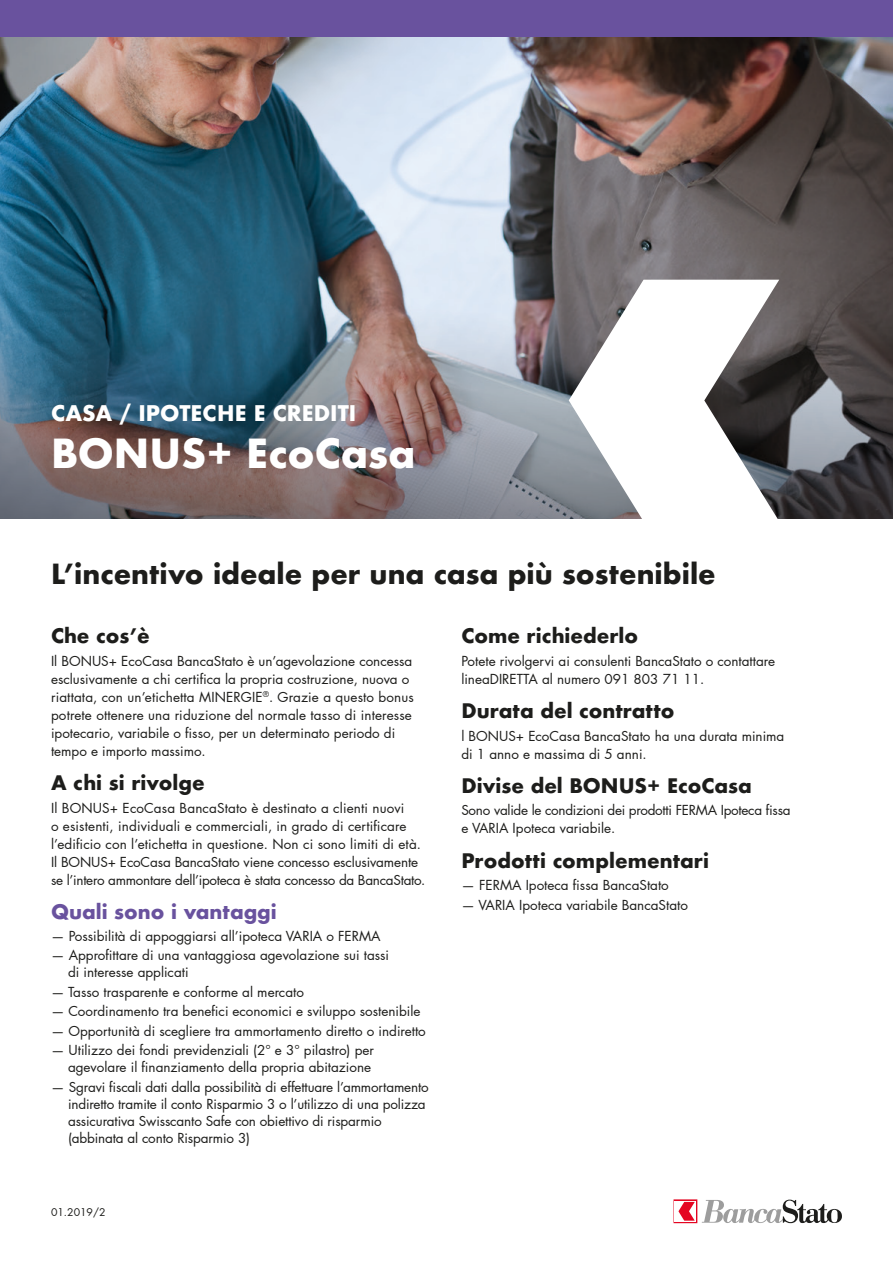
<style>
.page{position:relative;width:893px;height:1263px;background:#fff}
.page>*{position:absolute;margin:0;border:0;box-sizing:border-box;transform-origin:0 0}
.t1{font:700 39px "Futura";color:#fff}
.t2{font:700 27px "Futura";color:#1d1d1b}
.t3{font:700 21px "Futura";color:#fff}
.Intro_h2{font:700 19.5px "Futura";color:#1d1d1b}
.Intro_h2-2{font:700 19.5px "Futura";color:#69529e}
.elenco{font:13.5px/18px "Futura LT Pro";color:#1d1d1b}
.elenco-2{font:13.5px/18px "Futura LT Pro";letter-spacing:-.02em;color:#1d1d1b}
.t4{font:10.5px "Futura LT Pro";color:#1d1d1b}
</style>
<div class="page">
<img style="left:0;top:36px;width:893px;height:483px">
<svg style="left:702px;top:1199px;width:140px;height:24px"></svg>
<div style="left:674px;top:1200px;width:23px;height:23px;border:1px solid #e40522"></div>
<div style="left:675px;top:1201px;width:21px;height:21px;background:#fff"></div>
<svg style="left:678px;top:1202px;width:17px;height:19px"></svg>
<div style="left:0;top:0;width:893px;height:36px;background:#69529e"></div>
<svg style="left:569px;top:280px;width:210px;height:239px"></svg>
<h1 class="t3" style="left:51px;top:398px;width:307px">CASA / IPOTECHE E CREDITI</h1>
<h1 class="t1" style="left:51px;top:425px;width:366px">BONUS+ EcoCasa</h1>
<h1 class="t2" style="left:51px;top:554px;width:666px">L’incentivo ideale per una casa più sostenibile</h1>
<p class="Intro_h2" style="left:51px;top:622px;width:100px">Che cos’è</p>
<p class="elenco" style="left:51px;top:651px;width:364px">Il BONUS+ EcoCasa BancaStato è un’agevolazione concessa esclusivamente a chi certifica la propria costruzione, nuova o riattata, con un’etichetta MINERGIE<sup>®</sup>. Grazie a questo bonus potrete ottenere una riduzione del normale tasso di interesse ipotecario, variabile o fisso, per un determinato periodo di tempo e importo massimo.</p>
<p class="Intro_h2" style="left:51px;top:769px;width:155px">A chi si rivolge</p>
<p class="elenco" style="left:51px;top:798px;width:376px">Il BONUS+ EcoCasa BancaStato è destinato a clienti nuovi<br>o esistenti, individuali e commerciali, in grado di certificare l’edificio con l’etichetta in questione. Non ci sono limiti di età.<br>Il BONUS+ EcoCasa BancaStato viene concesso esclusivamente se l’intero ammontare dell’ipoteca è stata concesso da BancaStato.</p>
<p class="Intro_h2-2" style="left:51px;top:898px;width:227px">Quali sono i vantaggi</p>
<p class="elenco" style="left:51px;top:926px;width:331px">— Possibilità di appoggiarsi all’ipoteca VARIA o FERMA</p>
<p class="elenco" style="left:68px;top:946px;width:323px;line-height:17.2px;text-indent:-17px">— Approfittare di una vantaggiosa agevolazione sui tassi di interesse applicati</p>
<p class="elenco" style="left:51px;top:982px;width:254px">— Tasso trasparente e conforme al mercato</p>
<p class="elenco" style="left:51px;top:1002px;width:371px">— Coordinamento tra benefici economici e sviluppo sostenibile</p>
<p class="elenco" style="left:51px;top:1021px;width:376px">— Opportunità di scegliere tra ammortamento diretto o indiretto</p>
<p class="elenco" style="left:51px;top:1041px;width:324px;line-height:17.2px;text-align:right">— Utilizzo dei fondi previdenziali (2° e 3° pilastro) per agevolare il finanziamento della propria abitazione</p>
<p class="elenco" style="left:68px;top:1078px;width:362px;line-height:17.2px;text-indent:-17px">— Sgravi fiscali dati dalla possibilità di effettuare l’ammortamento indiretto tramite il conto Risparmio 3 o l’utilizzo di una polizza assicurativa Swisscanto Safe con obiettivo di risparmio (abbinata al conto Risparmio 3)</p>
<p class="t4" style="left:51px;top:1205px;width:56px">01.2019/2</p>
<p class="Intro_h2" style="left:461px;top:622px;width:178px">Come richiederlo</p>
<p class="elenco" style="left:461px;top:651px;width:315px">Potete rivolgervi ai consulenti BancaStato o contattare lineaDIRETTA al numero 091 803 71 11.</p>
<p class="Intro_h2" style="left:461px;top:697px;width:215px">Durata del contratto</p>
<p class="elenco" style="left:461px;top:726px;width:325px">l BONUS+ EcoCasa BancaStato ha una durata minima di 1 anno e massima di 5 anni.</p>
<p class="Intro_h2" style="left:461px;top:772px;width:292px">Divise del BONUS+ EcoCasa</p>
<p class="elenco-2" style="left:461px;top:801px;width:331px">Sono valide le condizioni dei prodotti FERMA Ipoteca fissa e VARIA Ipoteca variabile.</p>
<p class="Intro_h2" style="left:461px;top:847px;width:249px">Prodotti complementari</p>
<p class="elenco" style="left:461px;top:876px;width:209px">— FERMA Ipoteca fissa BancaStato</p>
<p class="elenco" style="left:461px;top:896px;width:228px">— VARIA Ipoteca variabile BancaStato</p>
</div>
